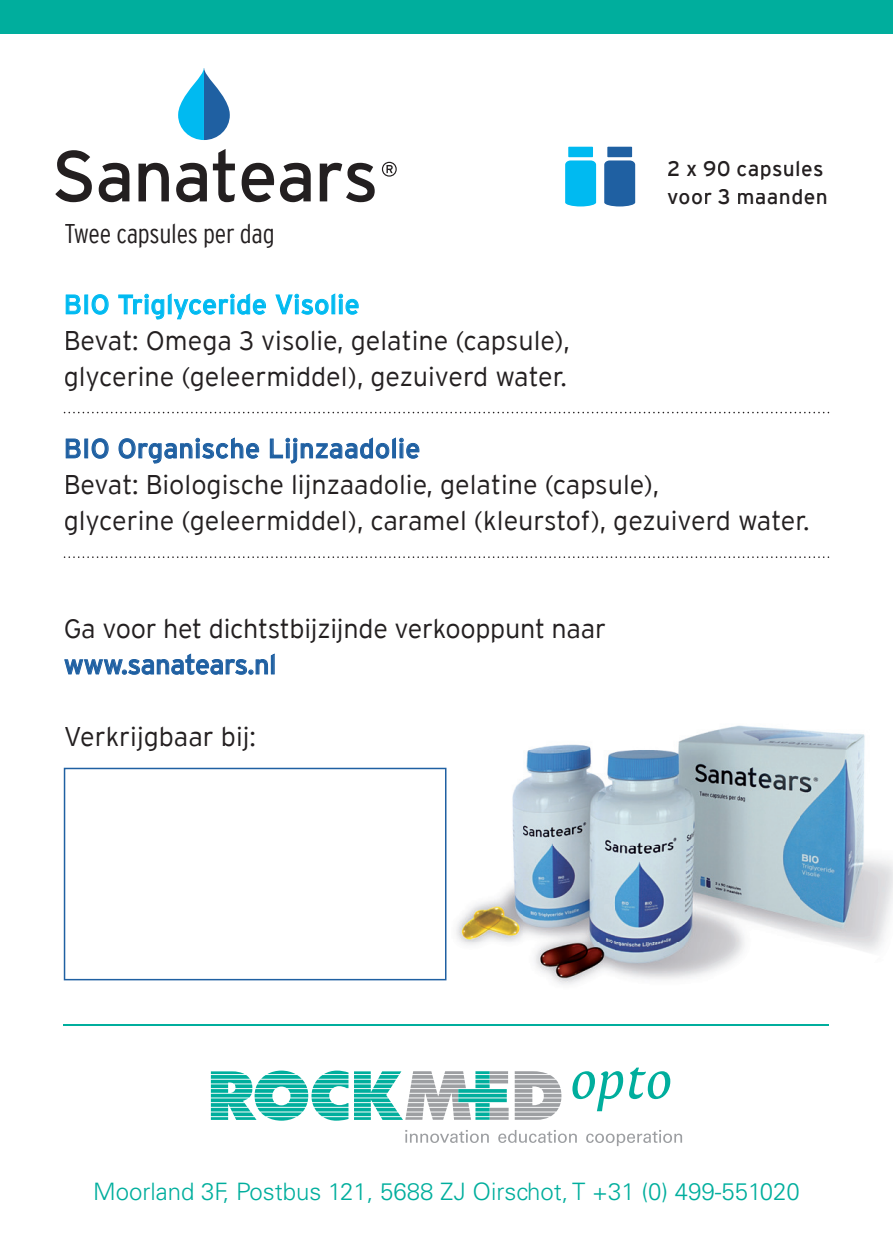
<style>
.page{position:relative;width:893px;height:1259px;background:#fff}
.page>*{position:absolute;margin:0;border:0;box-sizing:border-box;transform-origin:0 0}
.t1{font:300 27px/36px "Interstate";color:#231f20}
.t2{font:27px "Interstate";letter-spacing:.01em;color:#1f60a2}
.t3{font:27px "Interstate";letter-spacing:.01em;color:#00baf1}
.t4{font:300 condensed 27px "Interstate";letter-spacing:-.01em;color:#231f20}
.t5{font:27px "Interstate";letter-spacing:-.01em;color:#1f60a2}
.t6{font:300 24px "Univers";color:#00ae9d}
.t7{font:21px/28.5px "Interstate";letter-spacing:.02em;color:#231f20}
</style>
<div class="page">
<img style="left:431px;top:725px;width:462px;height:301px">
<svg style="left:65px;top:294px;width:16px;height:21px"></svg>
<div style="left:84px;top:294px;width:4px;height:20px;border:1px solid #00baf1"></div>
<svg style="left:91px;top:294px;width:18px;height:21px"></svg>
<svg style="left:118px;top:293px;width:148px;height:27px"></svg>
<svg style="left:275px;top:293px;width:84px;height:22px"></svg>
<svg style="left:65px;top:438px;width:16px;height:21px"></svg>
<div style="left:84px;top:438px;width:4px;height:20px;border:1px solid #1f60a2"></div>
<svg style="left:91px;top:438px;width:18px;height:21px"></svg>
<svg style="left:118px;top:437px;width:142px;height:27px"></svg>
<svg style="left:269px;top:437px;width:151px;height:27px"></svg>
<svg style="left:64px;top:653px;width:211px;height:22px"></svg>
<svg style="left:515px;top:1071px;width:46px;height:48px"></svg>
<svg style="left:405px;top:1130px;width:84px;height:13px"></svg>
<svg style="left:498px;top:1130px;width:79px;height:13px"></svg>
<svg style="left:595px;top:1133px;width:9px;height:10px"></svg>
<svg style="left:586px;top:1133px;width:16px;height:10px"></svg>
<svg style="left:606px;top:1133px;width:9px;height:10px"></svg>
<svg style="left:607px;top:1134px;width:6px;height:7px"></svg>
<svg style="left:617px;top:1130px;width:65px;height:16px"></svg>
<svg style="left:211px;top:1070px;width:137px;height:50px"></svg>
<svg style="left:354px;top:1071px;width:155px;height:49px"></svg>
<hr style="left:475px;top:1071px;width:15px;height:3px;background:#00ae9d">
<svg style="left:572px;top:1071px;width:51px;height:40px"></svg>
<svg style="left:629px;top:1067px;width:41px;height:32px"></svg>
<hr style="left:64px;top:1024px;width:765px;height:1px;background:#00ae9d">
<svg style="left:382px;top:162px;width:15px;height:15px"></svg>
<svg style="left:178px;top:68px;width:52px;height:72px"></svg>
<svg style="left:55px;top:150px;width:37px;height:52px"></svg>
<svg style="left:99px;top:163px;width:30px;height:39px"></svg>
<svg style="left:139px;top:163px;width:30px;height:38px"></svg>
<svg style="left:176px;top:163px;width:31px;height:39px"></svg>
<svg style="left:213px;top:149px;width:22px;height:53px"></svg>
<svg style="left:242px;top:163px;width:32px;height:39px"></svg>
<svg style="left:280px;top:163px;width:31px;height:39px"></svg>
<svg style="left:320px;top:163px;width:55px;height:39px"></svg>
<div style="left:607px;top:147px;width:25px;height:10px;background:#1f60a2"></div>
<svg style="left:604px;top:160px;width:31px;height:46px"></svg>
<div style="left:568px;top:147px;width:25px;height:10px;background:#00baf1"></div>
<svg style="left:565px;top:160px;width:31px;height:46px"></svg>
<svg style="left:64px;top:412px;width:765px;height:1px"></svg>
<svg style="left:64px;top:556px;width:765px;height:2px"></svg>
<div style="left:0;top:0;width:893px;height:34px;background:#00ae9d"></div>
<svg style="left:64px;top:767px;width:382px;height:213px"></svg>
<p class="t4" style="left:64px;top:218px;width:212px">Twee capsules per dag</p>
<p class="t3" style="left:64px;top:289px;width:297px">BIO Triglyceride Visolie</p>
<p class="t1" style="left:64px;top:322px;width:508px">Bevat: Omega 3 visolie, gelatine (capsule), glycerine (geleermiddel), gezuiverd water.</p>
<p class="t7" style="left:667px;top:154px;width:162px">2 x 90 capsules voor 3 maanden</p>
<p class="t2" style="left:64px;top:433px;width:358px">BIO Organische Lijnzaadolie</p>
<p class="t1" style="left:64px;top:466px;width:747px">Bevat: Biologische lijnzaadolie, gelatine (capsule),<br>glycerine (geleermiddel), caramel (kleurstof), gezuiverd water.</p>
<p class="t1" style="left:64px;top:610px;width:544px">Ga voor het dichtstbijzijnde verkooppunt naar</p>
<p class="t5" style="left:64px;top:649px;width:214px">www.sanatears.nl</p>
<p class="t1" style="left:64px;top:718px;width:194px">Verkrijgbaar bij:</p>
<p class="t6" style="left:93px;top:1176px;width:708px">Moorland 3F, Postbus 121, 5688 ZJ Oirschot, T +31 (0) 499-551020</p>
</div>
